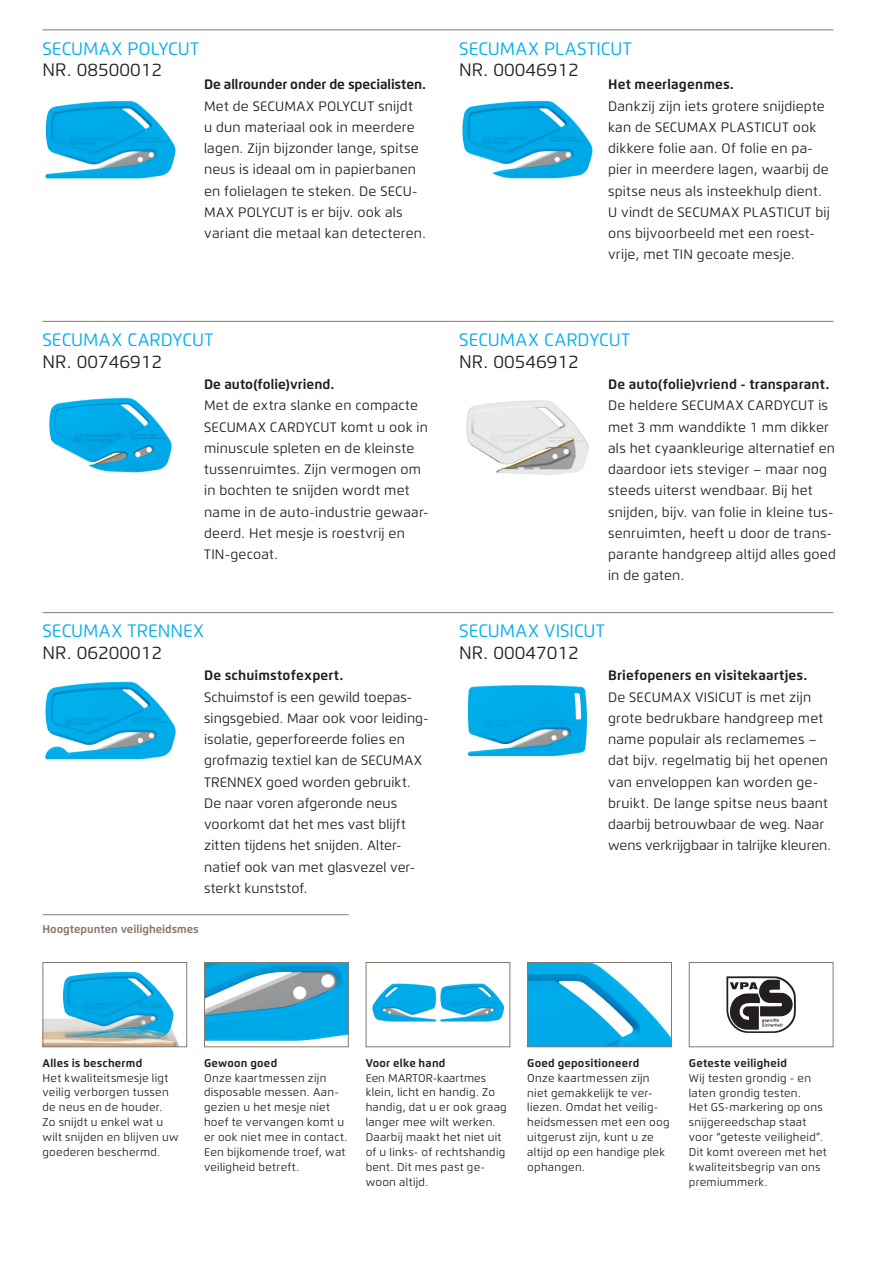
<style>
.page{position:relative;width:893px;height:1263px;background:#fff}
.page>*{position:absolute;margin:0;border:0;box-sizing:border-box;transform-origin:0 0}
.t1{font:18px "Flexo";color:#00aeef}
.t2{font:18px "Flexo";color:#231f20}
.t3{font:13.65px/21.3px "Flexo";letter-spacing:.015em;color:#231f20}
.t4{font:700 13.65px "Flexo";letter-spacing:.01em;color:#231f20}
.t5{font:700 13.65px "Flexo";letter-spacing:-.01em;color:#231f20}
.t6{font:11.25px/14.9px "Flexo";letter-spacing:.025em;color:#231f20}
.t7{font:700 11.25px "Flexo";letter-spacing:.02em;color:#231f20}
.t8{font:700 11.25px "Flexo";color:#89786e}
</style>
<div class="page">
<img style="left:466px;top:400px;width:123px;height:75px">
<img style="left:49px;top:398px;width:123px;height:75px">
<img style="left:462px;top:100px;width:131px;height:79px">
<img style="left:45px;top:100px;width:131px;height:79px">
<img style="left:467px;top:685px;width:120px;height:72px">
<img style="left:45px;top:681px;width:131px;height:79px">
<img style="left:45px;top:971px;width:134px;height:74px">
<div style="left:43px;top:962px;width:144px;height:85px;border:1px solid #89786e"></div>
<img style="left:206px;top:964px;width:141px;height:77px">
<div style="left:204px;top:962px;width:145px;height:85px;border:1px solid #89786e"></div>
<img style="left:372px;top:983px;width:133px;height:39px">
<div style="left:366px;top:962px;width:144px;height:85px;border:1px solid #89786e"></div>
<img style="left:529px;top:964px;width:141px;height:81px">
<div style="left:527px;top:962px;width:145px;height:85px;border:1px solid #89786e"></div>
<svg style="left:726px;top:976px;width:70px;height:57px"></svg>
<div style="left:689px;top:962px;width:144px;height:85px;border:1px solid #89786e"></div>
<hr style="left:43px;top:30px;width:790px;height:1px;background:#89786e">
<hr style="left:43px;top:321px;width:790px;height:1px;background:#89786e">
<hr style="left:43px;top:612px;width:790px;height:1px;background:#89786e">
<hr style="left:43px;top:914px;width:306px;height:1px;background:#89786e">
<h1 class="t1" style="left:43px;top:38px;width:158px">SECUMAX POLYCUT</h1>
<h1 class="t2" style="left:43px;top:59px;width:121px">NR. 08500012</h1>
<p class="t5" style="left:204px;top:76px;width:223px">De allrounder onder de specialisten.</p>
<p class="t3" style="left:204px;top:95px;width:224px">Met de SECUMAX POLYCUT snijdt<br>u dun materiaal ook in meerdere lagen. Zijn bijzonder lange, spitse neus is ideaal om in papierbanen en folielagen te steken. De SECU-<br>MAX POLYCUT is er bijv. ook als variant die metaal kan detecteren.</p>
<h1 class="t1" style="left:43px;top:329px;width:172px">SECUMAX CARDYCUT</h1>
<h1 class="t2" style="left:43px;top:351px;width:121px">NR. 00746912</h1>
<p class="t4" style="left:204px;top:376px;width:132px">De auto(folie)vriend.</p>
<p class="t3" style="left:204px;top:395px;width:226px">Met de extra slanke en compacte<br>SECUMAX CARDYCUT komt u ook in minuscule spleten en de kleinste tussenruimtes. Zijn vermogen om in bochten te snijden wordt met name in de auto-industrie gewaar&shy;deerd. Het mesje is roestvrij en<br>TIN-gecoat.</p>
<h1 class="t1" style="left:43px;top:620px;width:163px">SECUMAX TRENNEX</h1>
<h1 class="t2" style="left:43px;top:642px;width:121px">NR. 06200012</h1>
<p class="t4" style="left:204px;top:667px;width:141px">De schuimstofexpert.</p>
<p class="t3" style="left:204px;top:686px;width:226px">Schuimstof is een gewild toepas&shy;singsgebied. Maar ook voor leiding&shy;isolatie, geperforeerde folies en grofmazig textiel kan de SECUMAX<br>TRENNEX goed worden gebruikt.<br>De naar voren afgeronde neus voorkomt dat het mes vast blijft zitten tijdens het snijden. Alter&shy;natief ook van met glasvezel ver&shy;sterkt kunststof.</p>
<p class="t8" style="left:43px;top:922px;width:158px">Hoogtepunten veiligheidsmes</p>
<h1 class="t1" style="left:459px;top:38px;width:174px">SECUMAX PLASTICUT</h1>
<h1 class="t2" style="left:459px;top:59px;width:121px">NR. 00046912</h1>
<p class="t4" style="left:608px;top:76px;width:127px">Het meerlagenmes.</p>
<p class="t3" style="left:608px;top:95px;width:223px">Dankzij zijn iets grotere snijdiepte kan de SECUMAX PLASTICUT ook dikkere folie aan. Of folie en pa&shy;pier in meerdere lagen, waarbij de spitse neus als insteekhulp dient.<br>U vindt de SECUMAX PLASTICUT bij ons bijvoorbeeld met een roest&shy;vrije, met TIN gecoate mesje.</p>
<h1 class="t1" style="left:459px;top:329px;width:172px">SECUMAX CARDYCUT</h1>
<h1 class="t2" style="left:459px;top:351px;width:121px">NR. 00546912</h1>
<p class="t4" style="left:608px;top:376px;width:223px">De auto(folie)vriend - transparant.</p>
<p class="t3" style="left:608px;top:395px;width:229px">De heldere SECUMAX CARDYCUT is met 3 mm wanddikte 1 mm dikker als het cyaankleurige alternatief en daardoor iets steviger – maar nog steeds uiterst wendbaar. Bij het snijden, bijv. van folie in kleine tus&shy;senruimten, heeft u door de trans&shy;parante handgreep altijd alles goed in de gaten.</p>
<h1 class="t1" style="left:459px;top:620px;width:147px">SECUMAX VISICUT</h1>
<h1 class="t2" style="left:459px;top:642px;width:121px">NR. 00047012</h1>
<p class="t4" style="left:608px;top:667px;width:201px">Briefopeners en visitekaartjes.</p>
<p class="t3" style="left:608px;top:686px;width:225px">De SECUMAX VISICUT is met zijn grote bedrukbare handgreep met name populair als reclamemes – dat bijv. regelmatig bij het openen van enveloppen kan worden ge&shy;bruikt. De lange spitse neus baant daarbij betrouwbaar de weg. Naar wens verkrijgbaar in talrijke kleuren.</p>
<p class="t7" style="left:43px;top:1056px;width:101px">Alles is beschermd</p>
<p class="t6" style="left:43px;top:1070px;width:138px">Het kwaliteitsmesje ligt veilig verborgen tussen de neus en de houder.<br>Zo snijdt u enkel wat u wilt snijden en blijven uw goederen beschermd.</p>
<p class="t7" style="left:204px;top:1056px;width:75px">Gewoon goed</p>
<p class="t6" style="left:204px;top:1070px;width:145px">Onze kaartmessen zijn disposable messen. Aan&shy;gezien u het mesje niet hoef te vervangen komt u er ook niet mee in contact.<br>Een bijkomende troef, wat veiligheid betreft.</p>
<p class="t7" style="left:366px;top:1056px;width:81px">Voor elke hand</p>
<p class="t6" style="left:366px;top:1070px;width:143px">Een MARTOR-kaartmes klein, licht en handig. Zo handig, dat u er ook graag langer mee wilt werken.<br>Daarbij maakt het niet uit of u links- of rechtshandig bent. Dit mes past ge&shy;woon altijd.</p>
<p class="t7" style="left:527px;top:1056px;width:113px">Goed gepositioneerd</p>
<p class="t6" style="left:527px;top:1070px;width:144px">Onze kaartmessen zijn niet gemakkelijk te ver&shy;liezen. Omdat het veilig&shy;heidsmessen met een oog uitgerust zijn, kunt u ze altijd op een handige plek ophangen.</p>
<p class="t7" style="left:689px;top:1056px;width:100px">Geteste veiligheid</p>
<p class="t6" style="left:689px;top:1070px;width:139px">Wij testen grondig - en laten grondig testen.<br>Het GS-markering op ons snijgereedschap staat voor “geteste veiligheid”.<br>Dit komt overeen met het kwaliteitsbegrip van ons premiummerk.</p>
</div>
